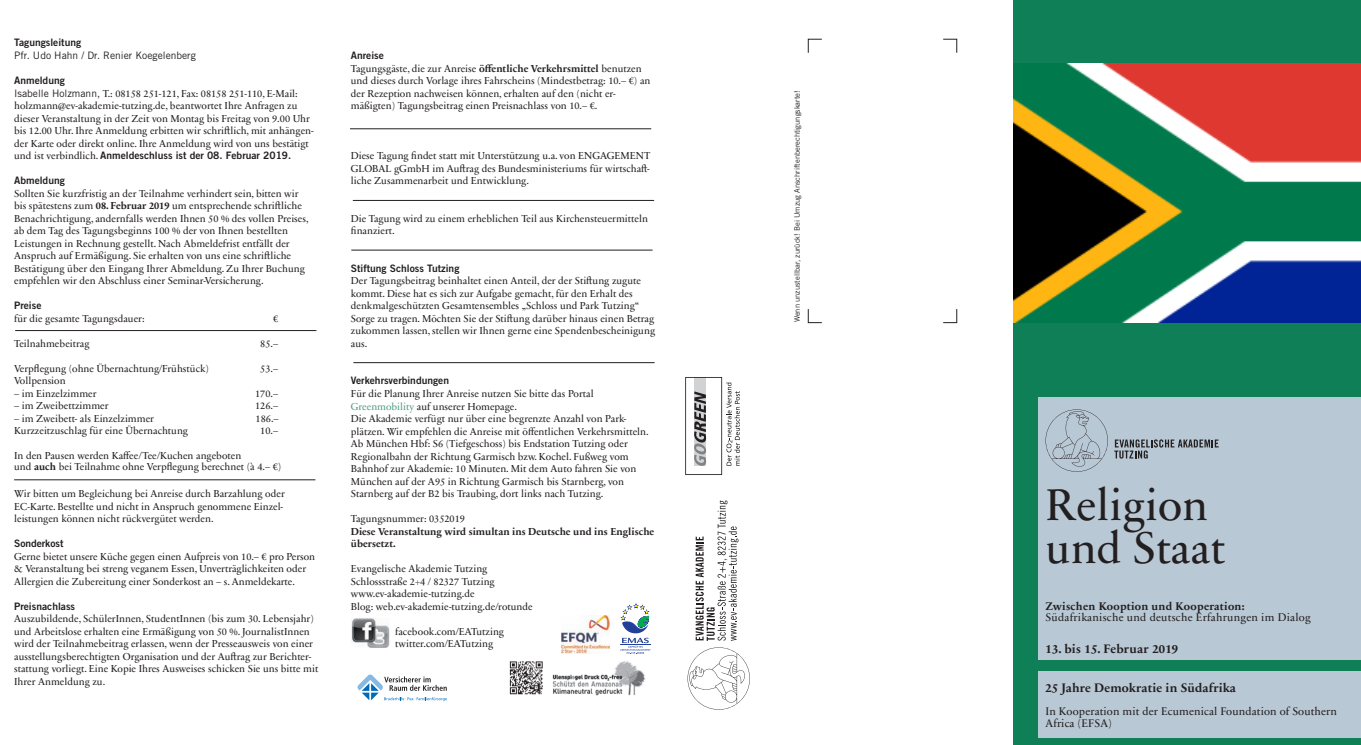
<style>
.page{position:relative;width:1361px;height:745px;background:#fff}
.page>*{position:absolute;margin:0;border:0;box-sizing:border-box;transform-origin:0 0}
.Überschrift{font:45px/42.5px "Sabon Next LT Pro";color:#231f20}
.t1{font:700 12.5px "Sabon Next LT Pro";letter-spacing:.01em;color:#231f20}
.t2{font:11.25px/11.5px "Sabon Next LT Pro";letter-spacing:.01em;color:#231f20}
.t3{font:700 11.25px "Sabon Next LT Pro";letter-spacing:.02em;color:#231f20}
.Body{font:10.25px/12.5px "Sabon Next LT Pro";color:#231f20}
.Titel{font:10.25px/12.5px "Sabon Next LT Pro";letter-spacing:-.005em;color:#231f20}
.Titel-2{font:10.25px "Trade Gothic LT Std Bd 2";color:#231f20}
.Body-2{font:700 10.25px/12.5px "Sabon Next LT Pro";color:#231f20}
.Body-3{font:10.25px "Trade Gothic LT Std";color:#231f20}
.Body-4{font:10.25px "Trade Gothic LT Std Bd 2";letter-spacing:-.005em;color:#231f20}
.t4{font:7.5px "Trade Gothic LT Std";color:#231f20}
.s1{font-family:"Trade Gothic LT Std"}
.s2{font-family:"Trade Gothic LT Std Bd 2"}
.s3{font-weight:700}
.s4{color:#509e83}
</style>
<div class="page">
<div style="left:1013px;top:0;width:348px;height:744px;background:#0e7f57"></div>
<div style="left:1038px;top:397px;width:323px;height:262px;background:#b9c8d5"></div>
<div style="left:1038px;top:671px;width:323px;height:66px;background:#b9c8d5"></div>
<svg style="left:687px;top:647px;width:63px;height:62px"></svg>
<svg style="left:695px;top:500px;width:43px;height:140px"></svg>
<svg style="left:808px;top:309px;width:14px;height:14px"></svg>
<svg style="left:943px;top:309px;width:14px;height:14px"></svg>
<svg style="left:808px;top:39px;width:14px;height:14px"></svg>
<svg style="left:943px;top:39px;width:14px;height:14px"></svg>
<svg style="left:1114px;top:439px;width:104px;height:19px"></svg>
<svg style="left:1045px;top:409px;width:63px;height:62px"></svg>
<svg style="left:685px;top:377px;width:55px;height:97px"></svg>
<img style="left:351px;top:618px;width:39px;height:29px">
<hr style="left:350px;top:128px;width:301px;height:1px;background:#231f20">
<hr style="left:353px;top:200px;width:301px;height:1px;background:#231f20">
<hr style="left:15px;top:330px;width:301px;height:1px;background:#231f20">
<hr style="left:14px;top:479px;width:301px;height:1px;background:#231f20">
<img style="left:552px;top:661px;width:94px;height:35px">
<svg style="left:357px;top:674px;width:90px;height:26px"></svg>
<svg style="left:620px;top:603px;width:31px;height:50px"></svg>
<svg style="left:509px;top:661px;width:33px;height:33px"></svg>
<svg style="left:510px;top:661px;width:33px;height:32px"></svg>
<img style="left:562px;top:615px;width:47px;height:38px">
<hr style="left:351px;top:250px;width:301px;height:1px;background:#231f20">
<hr style="left:353px;top:362px;width:301px;height:1px;background:#231f20">
<img style="left:1013px;top:63px;width:348px;height:259px">
<p class="Titel-2" style="left:14px;top:36px;width:69px">Tagungsleitung</p>
<p class="Body-3" style="left:14px;top:49px;width:183px">Pfr. Udo Hahn / Dr. Renier Koegelenberg</p>
<p class="Body-4" style="left:14px;top:74px;width:52px">Anmeldung</p>
<p class="Body" style="left:14px;top:86px;width:301px"><span class="s1">Isabelle Holzmann,</span> T.: 08158 251-121, Fax: 08158 251-110, E-Mail: holzmann@ev-akademie-tutzing.de, beantwortet Ihre Anfragen zu dieser Veranstaltung in der Zeit von Montag bis Freitag von 9.00 Uhr bis 12.00 Uhr. Ihre Anmeldung erbitten wir schriftlich, mit anhängen&shy;der Karte oder direkt online. Ihre Anmeldung wird von uns bestätigt und ist verbindlich. <span class="s2">Anmeldeschluss ist der 08. Februar 2019.</span></p>
<p class="Titel-2" style="left:14px;top:174px;width:52px">Abmeldung</p>
<p class="Body" style="left:14px;top:186px;width:286px">Sollten Sie kurzfristig an der Teilnahme verhindert sein, bitten wir</p>
<p class="Body" style="left:14px;top:199px;width:296px">bis spätestens zum <span class="s3">08. Februar 2019</span> um entsprechende schriftliche Benachrichtigung, andernfalls werden Ihnen 50 % des vollen Preises, ab dem Tag des Tagungsbeginns 100 % der von Ihnen bestellten Leistungen in Rechnung gestellt. Nach Abmeldefrist entfällt der Anspruch auf Ermäßigung. Sie erhalten von uns eine schriftliche Bestätigung über den Eingang Ihrer Abmeldung. Zu Ihrer Buchung empfehlen wir den Abschluss einer Seminar-Versicherung.</p>
<p class="Titel-2" style="left:14px;top:299px;width:29px">Preise</p>
<p class="Titel" style="left:14px;top:311px;width:132px">für die gesamte Tagungsdauer:</p>
<p class="Titel" style="left:273px;top:311px;width:7px">€</p>
<p class="Body" style="left:14px;top:336px;width:77px">Teilnahmebeitrag</p>
<p class="Body" style="left:260px;top:336px;width:19px">85.–</p>
<p class="Body" style="left:14px;top:361px;width:196px">Verpflegung (ohne Übernachtung/Frühstück)</p>
<p class="Body" style="left:260px;top:361px;width:19px">53.–</p>
<p class="Body" style="left:14px;top:374px;width:53px">Vollpension</p>
<p class="Body" style="left:14px;top:386px;width:84px">– im Einzelzimmer</p>
<p class="Body" style="left:255px;top:386px;width:25px">170.–</p>
<p class="Body" style="left:14px;top:399px;width:96px">– im Zweibettzimmer</p>
<p class="Body" style="left:255px;top:399px;width:25px">126.–</p>
<p class="Body" style="left:14px;top:411px;width:141px">– im Zweibett- als Einzelzimmer</p>
<p class="Body" style="left:256px;top:411px;width:25px">186.–</p>
<p class="Body" style="left:14px;top:424px;width:175px">Kurzzeitzuschlag für eine Übernachtung</p>
<p class="Body" style="left:260px;top:424px;width:19px">10.–</p>
<p class="Body" style="left:14px;top:448px;width:269px;line-height:11.6px">In den Pausen werden Kaffee/Tee/Kuchen angeboten<br>und <span class="s3">auch</span> bei Teilnahme ohne Verpflegung berechnet (à 4.– €)</p>
<p class="Body" style="left:14px;top:486px;width:272px">Wir bitten um Begleichung bei Anreise durch Barzahlung oder<br>EC-Karte. Bestellte und nicht in Anspruch genommene Einzel&shy;leistungen können nicht rückvergütet werden.</p>
<p class="Body-4" style="left:14px;top:536px;width:51px">Sonderkost</p>
<p class="Titel" style="left:14px;top:549px;width:302px">Gerne bietet unsere Küche gegen einen Aufpreis von 10.– € pro Person &amp; Veranstaltung bei streng veganem Essen, Unverträglichkeiten oder<br>Allergien die Zubereitung einer Sonderkost an – s. Anmeldekarte.</p>
<p class="Titel-2" style="left:14px;top:599px;width:62px">Preisnachlass</p>
<p class="Body" style="left:14px;top:611px;width:306px">Auszubildende, SchülerInnen, StudentInnen (bis zum 30. Lebensjahr) und Arbeitslose erhalten eine Ermäßigung von 50 %. JournalistInnen wird der Teilnahmebeitrag erlassen, wenn der Presseausweis von einer ausstellungsberechtigten Organisation und der Auftrag zur Berichter&shy;stattung vorliegt. Eine Kopie Ihres Ausweises schicken Sie uns bitte mit Ihrer Anmeldung zu.</p>
<p class="Titel-2" style="left:351px;top:49px;width:35px">Anreise</p>
<p class="Body" style="left:351px;top:61px;width:301px">Tagungsgäste, die zur Anreise <span class="s3">öffentliche Verkehrsmittel</span> benutzen und dieses durch Vorlage ihres Fahrscheins (Mindestbetrag: 10.– €) an der Rezeption nachweisen können, erhalten auf den (nicht er&shy;mäßigten) Tagungsbeitrag einen Preisnachlass von 10.– €.</p>
<p class="Body" style="left:351px;top:149px;width:301px;text-align:justify">Diese Tagung findet statt mit Unterstützung u.a. von ENGAGEMENT GLOBAL gGmbH im Auftrag des Bundesministeriums für wirtschaft&shy;liche Zusammenarbeit und Entwicklung.</p>
<p class="Body" style="left:351px;top:211px;width:299px">Die Tagung wird zu einem erheblichen Teil aus Kirchensteuermitteln</p>
<p class="Body" style="left:351px;top:224px;width:45px">finanziert.</p>
<p class="Titel-2" style="left:351px;top:261px;width:110px">Stiftung Schloss Tutzing</p>
<p class="Body" style="left:351px;top:274px;width:306px">Der Tagungsbeitrag beinhaltet einen Anteil, der der Stiftung zugute kommt. Diese hat es sich zur Aufgabe gemacht, für den Erhalt des denkmalgeschützten Gesamtensembles „Schloss und Park Tutzing“ Sorge zu tragen. Möchten Sie der Stiftung darüber hinaus einen Betrag zukommen lassen, stellen wir Ihnen gerne eine Spendenbescheinigung aus.</p>
<p class="Titel-2" style="left:351px;top:374px;width:100px">Verkehrsverbindungen</p>
<p class="Body" style="left:351px;top:386px;width:244px">Für die Planung Ihrer Anreise nutzen Sie bitte das Portal<br><span class="s4">Greenmobility</span> auf unserer Homepage.</p>
<p class="Body" style="left:351px;top:411px;width:299px">Die Akademie verfügt nur über eine begrenzte Anzahl von Park&shy;plätzen. Wir empfehlen die Anreise mit öffentlichen Verkehrsmitteln.</p>
<p class="Body" style="left:351px;top:436px;width:287px">Ab München Hbf: S6 (Tiefgeschoss) bis Endstation Tutzing oder Regionalbahn der Richtung Garmisch bzw. Kochel. Fußweg vom Bahnhof zur Akademie: 10 Minuten. Mit dem Auto fahren Sie von München auf der A95 in Richtung Garmisch bis Starnberg, von Starnberg auf der B2 bis Traubing, dort links nach Tutzing.</p>
<p class="Body" style="left:351px;top:511px;width:116px">Tagungsnummer: 0352019</p>
<p class="Body-2" style="left:351px;top:524px;width:305px">Diese Veranstaltung wird simultan ins Deutsche und ins Englische übersetzt.</p>
<p class="Body" style="left:351px;top:561px;width:138px">Evangelische Akademie Tutzing</p>
<p class="Body" style="left:351px;top:574px;width:145px">Schlossstraße 2+4 / 82327 Tutzing</p>
<p class="Body" style="left:351px;top:586px;width:125px">www.ev-akademie-tutzing.de</p>
<p class="Body" style="left:351px;top:599px;width:183px">Blog: web.ev-akademie-tutzing.de/rotunde</p>
<p class="Body" style="left:395px;top:624px;width:110px">facebook.com/EATutzing</p>
<p class="Body" style="left:395px;top:636px;width:99px">twitter.com/EATutzing</p>
<p class="t4" style="left:792px;top:322px;width:233px;rotate:-90deg">Wenn unzustellbar, zurück! Bei Umzug Anschriftenberechtigungskarte!</p>
<p class="Überschrift" style="left:1045px;top:481px;width:181px">Religion und Staat</p>
<p class="t3" style="left:1045px;top:597px;width:200px">Zwischen Kooption und Kooperation:</p>
<p class="t2" style="left:1045px;top:611px;width:267px">Südafrikanische und deutsche Erfahrungen im Dialog</p>
<p class="t1" style="left:1045px;top:638px;width:134px">13. bis 15. Februar 2019</p>
<p class="t1" style="left:1045px;top:677px;width:192px">25 Jahre Demokratie in Südafrika</p>
<p class="t2" style="left:1045px;top:704px;width:293px">In Kooperation mit der Ecumenical Foundation of Southern<br>Africa (EFSA)</p>
</div>
